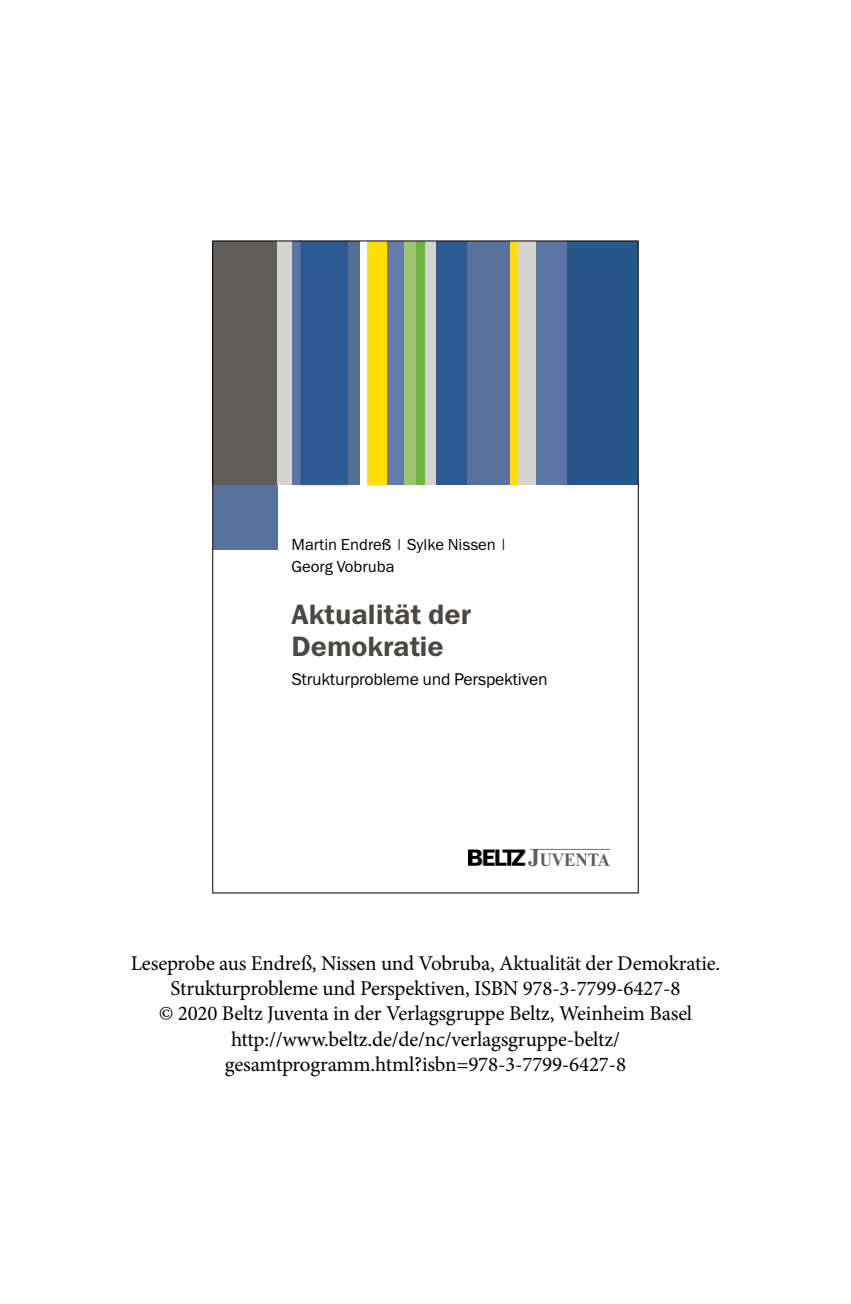
<style>
.page{position:relative;width:851px;height:1304px;background:#fff}
.page>*{position:absolute;margin:0;border:0;box-sizing:border-box;transform-origin:0 0}
.t1{font:28.2px/32.2px "Franklin Gothic Demi ITC";color:#4b4744}
.B_Ueberschrift_4{font:21px/25.2px "Minion Pro";letter-spacing:-.01em;color:#000;text-align:center}
.t2{font:17px "Franklin Gothic Book ITC";letter-spacing:-.015em;color:#000}
.t3{font:16px/22.2px "Franklin Gothic Book ITC";color:#000}
</style>
<div class="page">
<img style="left:468px;top:849px;width:142px;height:17px">
<div style="left:213px;top:484px;width:64px;height:66px;background:#58729e"></div>
<div style="left:213px;top:241px;width:64px;height:243px;background:#605d5a"></div>
<div style="left:566px;top:241px;width:72px;height:244px;background:#25578b"></div>
<div style="left:535px;top:241px;width:31px;height:244px;background:#5b76a4"></div>
<div style="left:518px;top:241px;width:17px;height:244px;background:#d3d3d2"></div>
<div style="left:509px;top:241px;width:9px;height:244px;background:#ffdf00"></div>
<div style="left:467px;top:241px;width:42px;height:244px;background:#58719d"></div>
<div style="left:435px;top:241px;width:32px;height:244px;background:#2c5a93"></div>
<div style="left:424px;top:241px;width:11px;height:244px;background:#d3d3d2"></div>
<div style="left:415px;top:241px;width:9px;height:244px;background:#6fb344"></div>
<div style="left:387px;top:241px;width:17px;height:244px;background:#637cad"></div>
<div style="left:348px;top:241px;width:12px;height:244px;background:#556e96"></div>
<div style="left:367px;top:241px;width:20px;height:244px;background:#ffdf00"></div>
<div style="left:300px;top:242px;width:48px;height:243px;background:#2c5a93"></div>
<div style="left:291px;top:241px;width:9px;height:244px;background:#5b76a4"></div>
<div style="left:277px;top:241px;width:14px;height:244px;background:#d3d3d2"></div>
<div style="left:404px;top:241px;width:11px;height:244px;background:#9ec76d"></div>
<p class="t3" style="left:291px;top:533px;width:218px">Martin Endreß | Sylke Nissen |<br>Georg Vobruba</p>
<p class="t1" style="left:291px;top:599px;width:181px">Aktualität der<br>Demokratie</p>
<p class="t2" style="left:291px;top:668px;width:258px">Strukturprobleme und Perspektiven</p>
<p class="B_Ueberschrift_4" style="left:131px;top:951px;width:591px">Leseprobe aus Endreß, Nissen und Vobruba, Aktualität der Demokratie.<br>Strukturprobleme und Perspektiven, ISBN 978-3-7799-6427-8<br>© 2020 Beltz Juventa in der Verlagsgruppe Beltz, Weinheim Basel http://www.beltz.de/de/nc/verlagsgruppe-beltz/ gesamtprogramm.html?isbn=978-3-7799-6427-8</p>
</div>
